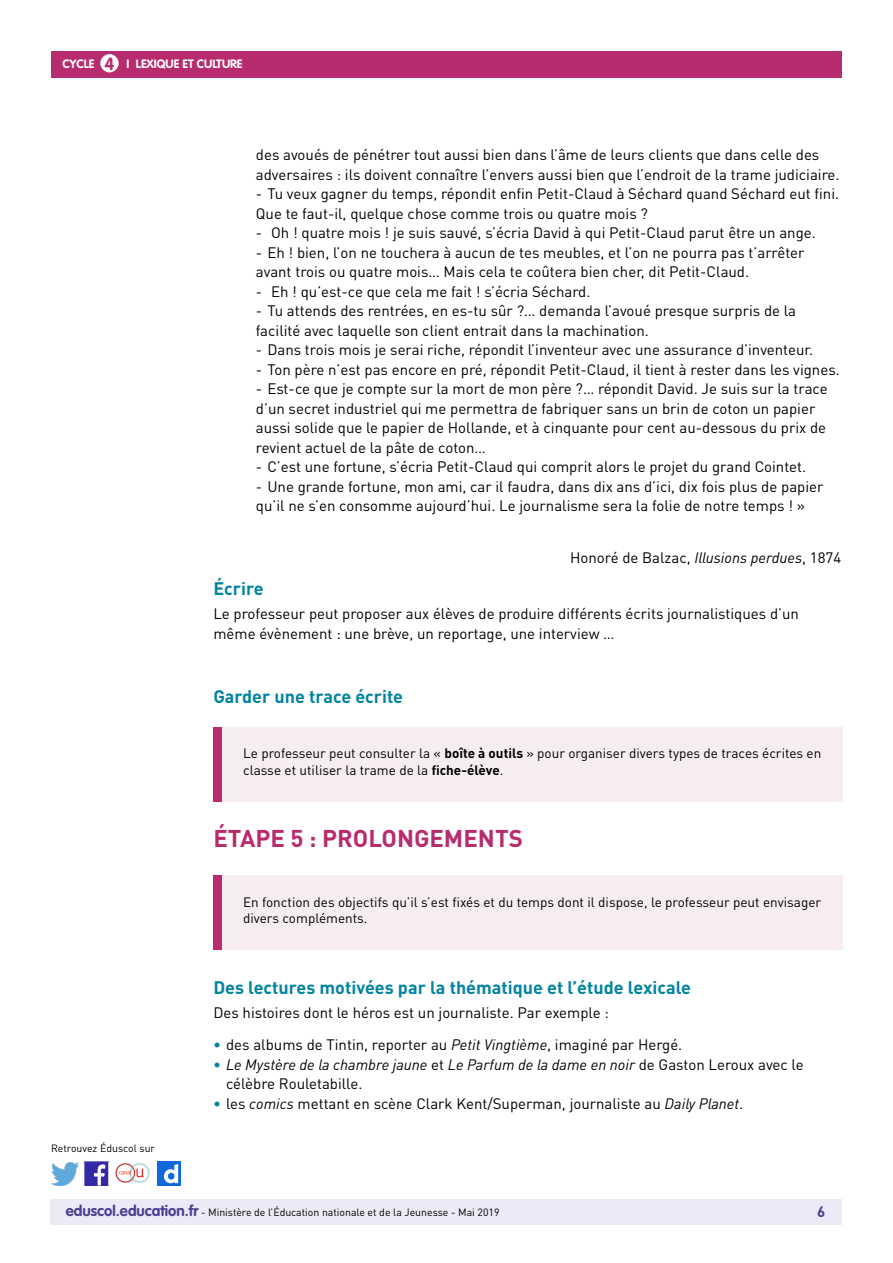
<style>
.page{position:relative;width:893px;height:1263px;background:#fff}
.page>*{position:absolute;margin:0;border:0;box-sizing:border-box;transform-origin:0 0}
.t1{font:700 24px "DIN Pro";color:#b72c6e}
.t2{font:700 18px "DIN Pro";color:#0084a0}
.t3{font:700 17.25px "VAG Rounded Std";color:#b72c6e}
.t4{font:15px/19.5px "DIN Pro";color:#000}
.t5{font:italic 15px/19.5px "DIN Pro";color:#000}
.t6{font:700 15px "DIN Pro";color:#4e3e91}
.t7{font:13.5px/16.2px "DIN Pro";color:#000}
.t8{font:700 12px "VAG Rounded Std";color:#fff}
.t9{font:10.5px "DIN Pro";color:#000}
.s1{font-style:italic}
.s2{font-weight:700}
.s3{font-weight:700;color:#0084a0}
.s4{font-weight:700;font-style:normal;color:#0084a0}
.s5{font-style:normal}
.s6{font-family:"VAG Rounded Std";font-weight:700;font-size:15px;color:#4e3e91}
</style>
<div class="page">
<div style="left:50px;top:1199px;width:791px;height:26px;background:#eceaf6"></div>
<div style="left:51px;top:51px;width:791px;height:27px;background:#b72c6e"></div>
<div style="left:100px;top:54px;width:19px;height:18px;background:#fff;border-radius:50%"></div>
<img style="left:85px;top:1162px;width:23px;height:23px">
<img style="left:51px;top:1163px;width:28px;height:22px">
<img style="left:158px;top:1162px;width:22px;height:23px">
<img style="left:115px;top:1163px;width:35px;height:20px">
<div style="left:213px;top:727px;width:630px;height:75px;background:#f7ecf1"></div>
<div style="left:213px;top:727px;width:9px;height:75px;background:#b72c6e"></div>
<div style="left:213px;top:875px;width:630px;height:75px;background:#f7ecf1"></div>
<div style="left:213px;top:875px;width:9px;height:75px;background:#b72c6e"></div>
<p class="t3" style="left:105px;top:53px;width:11px">4</p>
<p class="t8" style="left:63px;top:57px;width:33px">CYCLE</p>
<p class="t8" style="left:127px;top:57px;width:117px">I LEXIQUE ET CULTURE</p>
<p class="t4" style="left:256px;top:145px;width:585px">des avoués de pénétrer tout aussi bien dans l’âme de leurs clients que dans celle des adversaires : ils doivent connaître l’envers aussi bien que l’endroit de la trame judiciaire.</p>
<p class="t4" style="left:256px;top:184px;width:585px">- Tu veux gagner du temps, répondit enfin Petit-Claud à Séchard quand Séchard eut fini.<br>Que te faut-il, quelque chose comme trois ou quatre mois ?</p>
<p class="t4" style="left:256px;top:223px;width:561px">- Oh ! quatre mois ! je suis sauvé, s’écria David à qui Petit-Claud parut être un ange.</p>
<p class="t4" style="left:256px;top:242px;width:550px">- Eh ! bien, l’on ne touchera à aucun de tes meubles, et l’on ne pourra pas t’arrêter avant trois ou quatre mois… Mais cela te coûtera bien cher, dit Petit-Claud.</p>
<p class="t4" style="left:256px;top:281px;width:336px">- Eh ! qu’est-ce que cela me fait ! s’écria Séchard.</p>
<p class="t4" style="left:256px;top:301px;width:542px">- Tu attends des rentrées, en es-tu sûr ?… demanda l’avoué presque surpris de la facilité avec laquelle son client entrait dans la machination.</p>
<p class="t4" style="left:256px;top:340px;width:559px">- Dans trois mois je serai riche, répondit l’inventeur avec une assurance d’inventeur.</p>
<p class="t4" style="left:256px;top:359px;width:585px">- Ton père n’est pas encore en pré, répondit Petit-Claud, il tient à rester dans les vignes.</p>
<p class="t4" style="left:256px;top:379px;width:573px">- Est-ce que je compte sur la mort de mon père ?… répondit David. Je suis sur la trace d’un secret industriel qui me permettra de fabriquer sans un brin de coton un papier aussi solide que le papier de Hollande, et à cinquante pour cent au-dessous du prix de revient actuel de la pâte de coton…</p>
<p class="t4" style="left:256px;top:457px;width:552px">- C’est une fortune, s’écria Petit-Claud qui comprit alors le projet du grand Cointet.</p>
<p class="t4" style="left:256px;top:476px;width:569px">- Une grande fortune, mon ami, car il faudra, dans dix ans d’ici, dix fois plus de papier qu’il ne s’en consomme aujourd’hui. Le journalisme sera la folie de notre temps ! »</p>
<p class="t4" style="left:570px;top:548px;width:273px">Honoré de Balzac, <span class="s1">Illusions perdues</span>, 1874</p>
<p class="t2" style="left:213px;top:577px;width:52px">Écrire</p>
<p class="t4" style="left:213px;top:604px;width:587px">Le professeur peut proposer aux élèves de produire différents écrits journalistiques d’un même évènement : une brève, un reportage, une interview …</p>
<p class="t2" style="left:213px;top:685px;width:191px">Garder une trace écrite</p>
<p class="t7" style="left:243px;top:745px;width:580px">Le professeur peut consulter la « <span class="s2">boîte à outils</span> » pour organiser divers types de traces écrites en classe et utiliser la trame de la <span class="s2">fiche-élève</span>.</p>
<h1 class="t1" style="left:213px;top:823px;width:311px">ÉTAPE 5 : PROLONGEMENTS</h1>
<p class="t7" style="left:243px;top:894px;width:579px">En fonction des objectifs qu’il s’est fixés et du temps dont il dispose, le professeur peut envisager divers compléments.</p>
<p class="t9" style="left:51px;top:1141px;width:106px">Retrouvez Éduscol sur</p>
<p class="t2" style="left:213px;top:976px;width:479px">Des lectures motivées par la thématique et l’étude lexicale</p>
<p class="t4" style="left:213px;top:1003px;width:397px">Des histoires dont le héros est un journaliste. Par exemple :</p>
<p class="t4" style="left:213px;top:1035px;width:470px"><span class="s3">•</span> des albums de Tintin, reporter au <span class="s1">Petit Vingtième</span>, imaginé par Hergé.</p>
<p class="t5" style="left:226px;top:1054px;width:579px;text-indent:-13px"><span class="s4">•</span> Le Mystère de la chambre jaune <span class="s5">et</span> Le Parfum de la dame en noir <span class="s5">de Gaston Leroux avec le célèbre Rouletabille.</span></p>
<p class="t4" style="left:213px;top:1093px;width:531px"><span class="s3">•</span> les <span class="s1">comics</span> mettant en scène Clark Kent/Superman, journaliste au <span class="s1">Daily Planet</span>.</p>
<p class="t9" style="left:66px;top:1205px;width:435px"><span class="s6">eduscol.education.fr</span> - Ministère de l’Éducation nationale et de la Jeunesse - Mai 2019</p>
<p class="t6" style="left:817px;top:1201px;width:10px">6</p>
</div>
